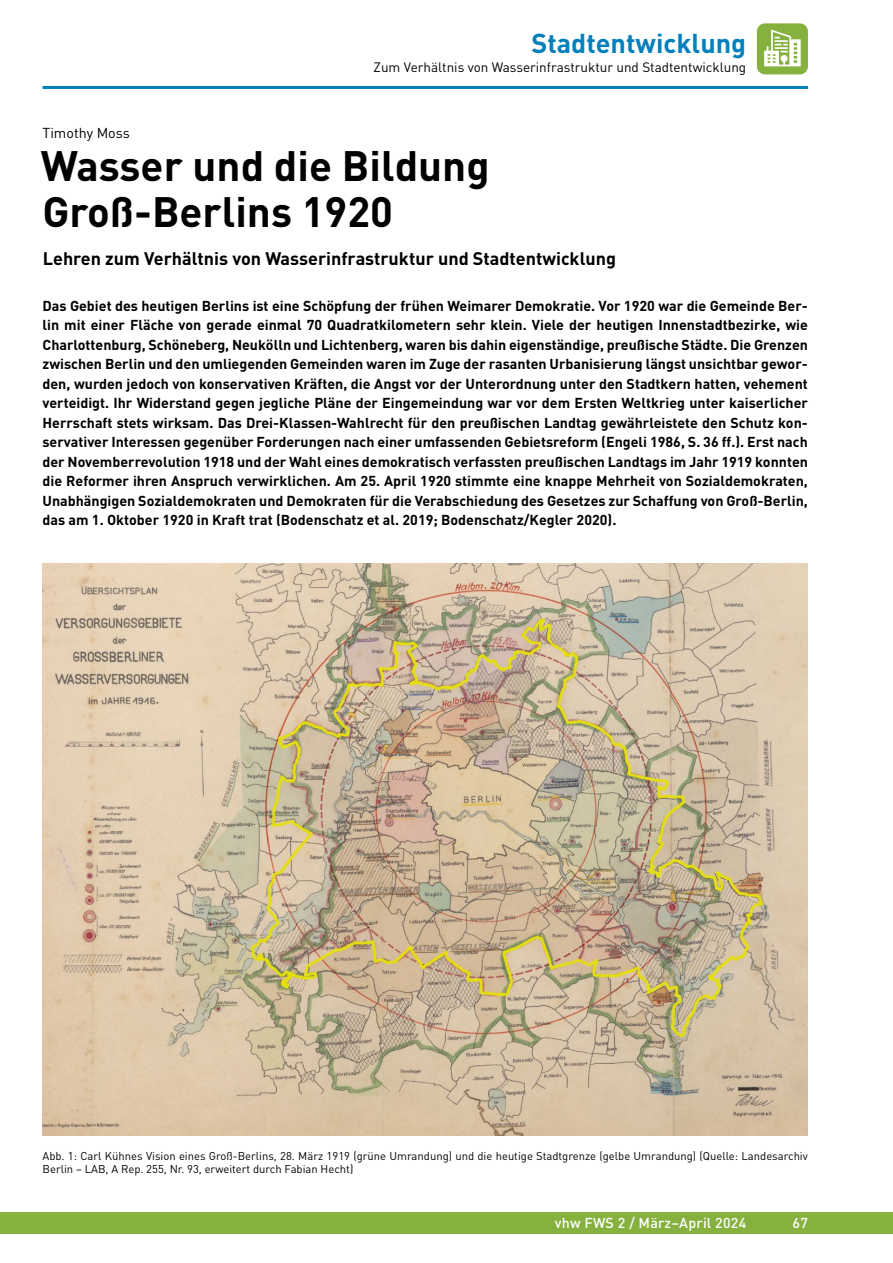
<style>
.page{position:relative;width:893px;height:1263px;background:#fff}
.page>*{position:absolute;margin:0;border:0;box-sizing:border-box;transform-origin:0 0}
.t1{font:700 42px/46.5px "DIN Pro";color:#000}
.t2{font:700 27px "DIN Pro";color:#0080bc}
.t3{font:700 18px "DIN Pro";color:#000}
.t4{font:700 14.25px/19.5px "DIN Pro";color:#000;text-align:justify}
.t5{font:500 14.25px "DIN Pro";letter-spacing:.015em;color:#fff}
.t6{font:14.25px "DIN Pro";color:#000}
.t7{font:13.5px "DIN Pro";color:#000}
.t8{font:11.25px/13.5px "DIN Pro";color:#000}
</style>
<div class="page">
<div style="left:0;top:1212px;width:893px;height:21px;background:#87b13f"></div>
<hr style="left:43px;top:86px;width:765px;height:3px;background:#0080bc">
<div style="left:757px;top:23px;width:51px;height:51px;background:#87b13f;border-radius:8px"></div>
<svg style="left:764px;top:30px;width:37px;height:36px"></svg>
<img style="left:43px;top:563px;width:765px;height:572px">
<p class="t6" style="left:43px;top:124px;width:89px">Timothy Moss</p>
<h2 class="t2" style="left:531px;top:25px;width:216px">Stadtentwicklung</h2>
<p class="t7" style="left:374px;top:58px;width:374px">Zum Verhältnis von Wasserinfrastruktur und Stadtentwicklung</p>
<h1 class="t1" style="left:41px;top:141px;width:450px">Wasser und die Bildung<br>Groß-Berlins 1920</h1>
<p class="t3" style="left:43px;top:246px;width:575px">Lehren zum Verhältnis von Wasserinfrastruktur und Stadtentwicklung</p>
<p class="t4" style="left:43px;top:295px;width:767px">Das Gebiet des heutigen Berlins ist eine Schöpfung der frühen Weimarer Demokratie. Vor 1920 war die Gemeinde Ber&shy;lin mit einer Fläche von gerade einmal 70 Quadratkilometern sehr klein. Viele der heutigen Innenstadtbezirke, wie Charlottenburg, Schöneberg, Neukölln und Lichtenberg, waren bis dahin eigenständige, preußische Städte. Die Grenzen zwischen Berlin und den umliegenden Gemeinden waren im Zuge der rasanten Urbanisierung längst unsichtbar gewor&shy;den, wurden jedoch von konservativen Kräften, die Angst vor der Unterordnung unter den Stadtkern hatten, vehement verteidigt. Ihr Widerstand gegen jegliche Pläne der Eingemeindung war vor dem Ersten Weltkrieg unter kaiserlicher Herrschaft stets wirksam. Das Drei-Klassen-Wahlrecht für den preußischen Landtag gewährleistete den Schutz kon&shy;servativer Interessen gegenüber Forderungen nach einer umfassenden Gebietsreform (Engeli 1986, S. 36 ff.). Erst nach der Novemberrevolution 1918 und der Wahl eines demokratisch verfassten preußischen Landtags im Jahr 1919 konnten die Reformer ihren Anspruch verwirklichen. Am 25. April 1920 stimmte eine knappe Mehrheit von Sozialdemokraten, Unabhängigen Sozialdemokraten und Demokraten für die Verabschiedung des Gesetzes zur Schaffung von Groß-Berlin, das am 1. Oktober 1920 in Kraft trat (Bodenschatz et al. 2019; Bodenschatz/Kegler 2020).</p>
<p class="t8" style="left:43px;top:1148px;width:767px">Abb. 1: Carl Kühnes Vision eines Groß-Berlins, 28. März 1919 (grüne Umrandung) und die heutige Stadtgrenze (gelbe Umrandung) (Quelle: Landesarchiv<br>Berlin – LAB, A Rep. 255, Nr. 93, erweitert durch Fabian Hecht)</p>
<p class="t5" style="left:555px;top:1213px;width:193px">vhw FWS 2 / März–April 2024</p>
<p class="t5" style="left:792px;top:1213px;width:17px">67</p>
</div>
